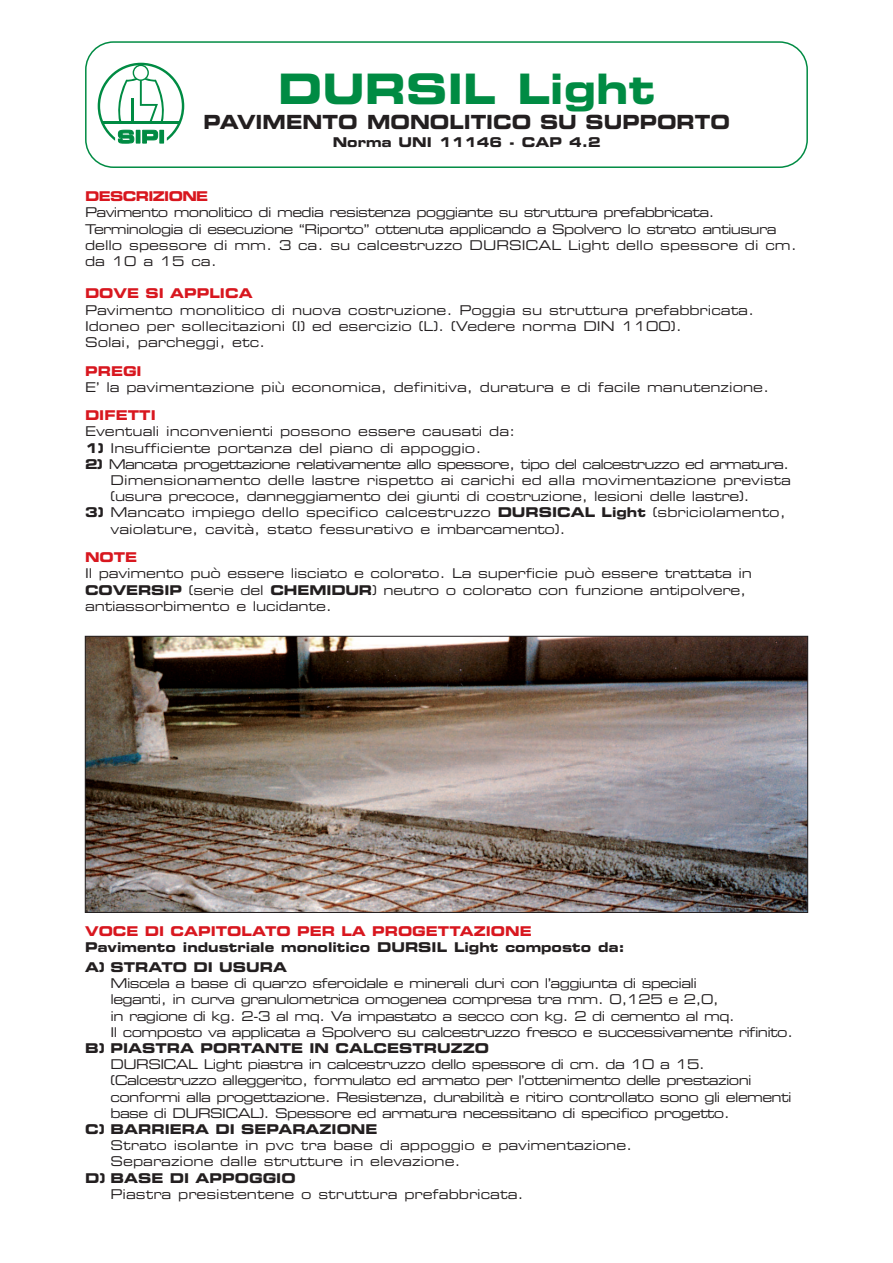
<style>
.page{position:relative;width:893px;height:1263px;background:#fff}
.page>*{position:absolute;margin:0;border:0;box-sizing:border-box;transform-origin:0 0}
.t1{font:42px "Eurostile LT Std Bold Ex 2+TEEOZA";color:#008b43;scale:.95 1}
.t2{font:19.5px "Eurostile LT Std Bold Ex 2+TEEOZA";color:#231f20;scale:.9 1}
.t3{font:13.5px/16.2px "Eurostile LT Std Ex 2+FUMTME";letter-spacing:-.01em;color:#231f20;scale:.95 1}
.t4{font:13.5px/16.2px "Eurostile LT Std Ex 2+FUMTME";letter-spacing:-.05em;color:#231f20;scale:.95 1}
.t5{font:13.5px/19.5px "Eurostile LT Std Bold Ex 2+TEEOZA";color:#231f20;scale:.95 1}
.t6{font:13.5px "Eurostile LT Std Bold Ex 2+TEEOZA";color:#d8171f;scale:.95 1}
.t7{font:13.5px "Eurostile LT Std Bold Ex 2+TEEOZA";letter-spacing:-.05em;color:#d8171f;scale:.95 1}
.s1{font-family:"Eurostile LT Std Bold Ex 2+TEEOZA"}
</style>
<div class="page">
<svg style="left:85px;top:41px;width:723px;height:127px"></svg>
<img style="left:87px;top:638px;width:719px;height:273px">
<svg style="left:98px;top:63px;width:86px;height:80px"></svg>
<h1 class="t1" style="left:278px;top:73px;width:399px">DURSIL Light</h1>
<h2 class="t2" style="left:204px;top:115px;width:586px">PAVIMENTO MONOLITICO SU SUPPORTO</h2>
<p class="t5" style="left:333px;top:134px;width:283px">Norma UNI 11146 - CAP 4.2</p>
<p class="t7" style="left:85px;top:191px;width:131px">DESCRIZIONE</p>
<p class="t4" style="left:85px;top:206px;width:751px">Pavimento monolitico di media resistenza poggiante su struttura prefabbricata.<br>Terminologia di esecuzione “Riporto” ottenuta applicando a Spolvero lo strato antiusura dello spessore di mm. 3 ca. su calcestruzzo DURSICAL Light dello spessore di cm. da 10 a 15 ca.</p>
<p class="t6" style="left:85px;top:289px;width:178px">DOVE SI APPLICA</p>
<p class="t3" style="left:85px;top:303px;width:706px">Pavimento monolitico di nuova costruzione. Poggia su struttura prefabbricata.<br>Idoneo per sollecitazioni (I) ed esercizio (L). (Vedere norma DIN 1100).<br>Solai, parcheggi, etc.</p>
<p class="t6" style="left:85px;top:366px;width:61px">PREGI</p>
<p class="t3" style="left:85px;top:380px;width:722px">E’ la pavimentazione più economica, definitiva, duratura e di facile manutenzione.</p>
<p class="t6" style="left:85px;top:410px;width:76px">DIFETTI</p>
<p class="t3" style="left:85px;top:425px;width:454px">Eventuali inconvenienti possono essere causati da:</p>
<p class="t3" style="left:85px;top:441px;width:419px"><span class="s1">1)</span> Insufficiente portanza del piano di appoggio.</p>
<p class="t3" style="left:111px;top:457px;width:718px;text-align:justify;text-indent:-26px"><span class="s1">2)</span> Mancata progettazione relativamente allo spessore, tipo del calcestruzzo ed armatura.<br>Dimensionamento delle lastre rispetto ai carichi ed alla movimentazione prevista (usura precoce, danneggiamento dei giunti di costruzione, lesioni delle lastre).</p>
<p class="t3" style="left:111px;top:506px;width:712px;text-indent:-26px"><span class="s1">3)</span> Mancato impiego dello specifico calcestruzzo <span class="s1">DURSICAL Light</span> (sbriciolamento, vaiolature, cavità, stato fessurativo e imbarcamento).</p>
<p class="t6" style="left:85px;top:552px;width:57px">NOTE</p>
<p class="t3" style="left:85px;top:567px;width:703px">Il pavimento può essere lisciato e colorato. La superficie può essere trattata in<br><span class="s1">COVERSIP</span> (serie del <span class="s1">CHEMIDUR</span>) neutro o colorato con funzione antipolvere, antiassorbimento e lucidante.</p>
<p class="t6" style="left:85px;top:926px;width:472px">VOCE DI CAPITOLATO PER LA PROGETTAZIONE</p>
<p class="t5" style="left:85px;top:939px;width:570px">Pavimento industriale monolitico DURSIL Light composto da:<br>A) STRATO DI USURA</p>
<p class="t4" style="left:111px;top:976px;width:720px">Miscela a base di quarzo sferoidale e minerali duri con l’aggiunta di speciali<br>leganti, in curva granulometrica omogenea compresa tra mm. 0,125 e 2,0,<br>in ragione di kg. 2-3 al mq. Va impastato a secco con kg. 2 di cemento al mq.<br>Il composto va applicata a Spolvero su calcestruzzo fresco e successivamente rifinito.</p>
<p class="t5" style="left:85px;top:1039px;width:427px">B) PIASTRA PORTANTE IN CALCESTRUZZO</p>
<p class="t4" style="left:111px;top:1057px;width:718px">DURSICAL Light piastra in calcestruzzo dello spessore di cm. da 10 a 15. (Calcestruzzo alleggerito, formulato ed armato per l’ottenimento delle prestazioni conformi alla progettazione. Resistenza, durabilità e ritiro controllato sono gli elementi base di DURSICAL). Spessore ed armatura necessitano di specifico progetto.</p>
<p class="t5" style="left:85px;top:1120px;width:309px">C) BARRIERA DI SEPARAZIONE</p>
<p class="t3" style="left:111px;top:1138px;width:551px">Strato isolante in pvc tra base di appoggio e pavimentazione.<br>Separazione dalle strutture in elevazione.</p>
<p class="t5" style="left:85px;top:1169px;width:223px">D) BASE DI APPOGGIO</p>
<p class="t3" style="left:111px;top:1187px;width:436px">Piastra presistentene o struttura prefabbricata.</p>
</div>
